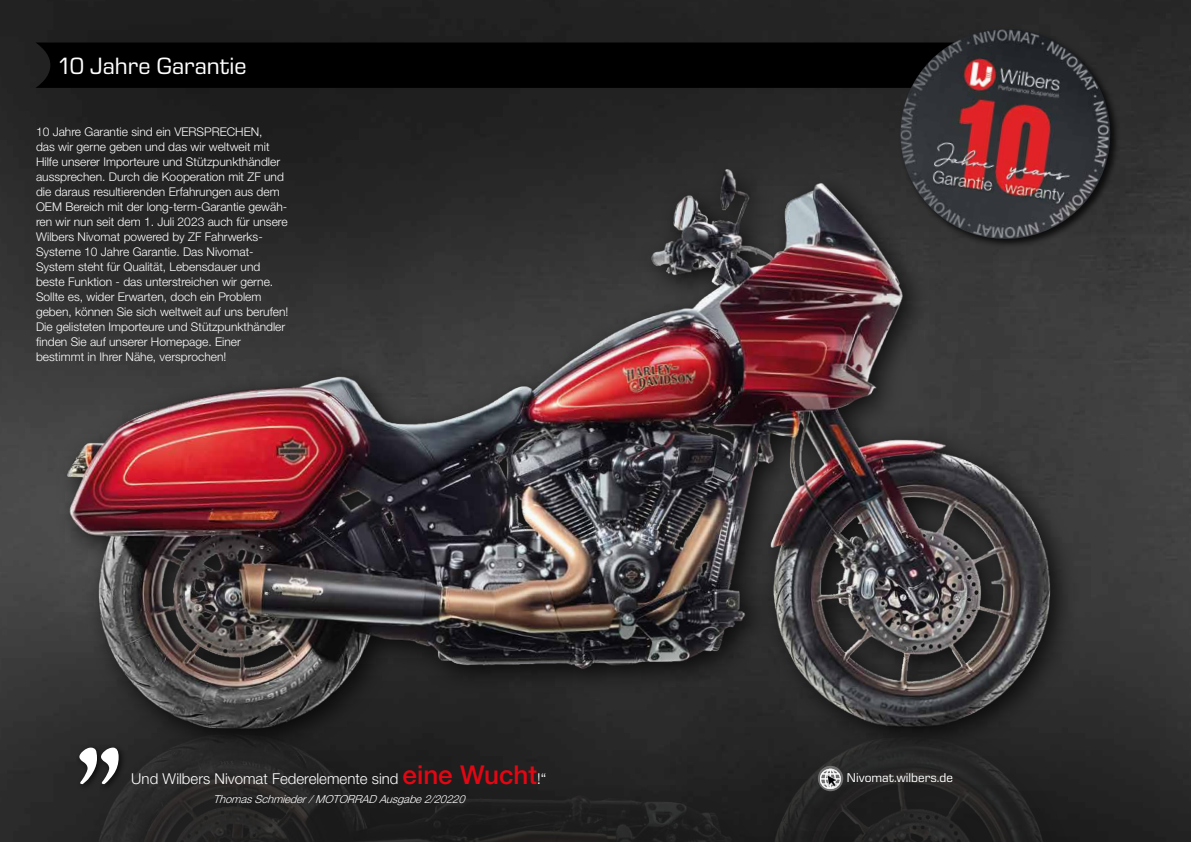
<style>
.page{position:relative;width:1191px;height:842px;background:#fff}
.page>*{position:absolute;margin:0;border:0;box-sizing:border-box;transform-origin:0 0}
.t1{font:24px "Eurostile Next LT Pro";color:#fff}
.t2{font:300 15px "Helvetica Neue LT Pro";color:#fff}
.t3{font:13px "Eurostile Next LT Pro";color:#fff}
.t4{font:300 12px/15px "Helvetica Neue LT Pro";color:#fff}
.t5{font:italic 300 11px "Helvetica Neue LT Pro";color:#fff}
.s1{font-weight:500;font-size:26px;color:#e30613}
</style>
<div class="page">
<img style="left:1082px;top:0;width:109px;height:842px">
<img style="left:0;top:741px;width:1082px;height:101px">
<div style="left:818px;top:766px;width:25px;height:25px;background:#706f6f;border-radius:50%"></div>
<img style="left:820px;top:766px;width:22px;height:24px">
<div style="left:75px;top:744px;width:52px;height:48px;background:#252525"></div>
<svg style="left:79px;top:758px;width:40px;height:26px"></svg>
<div style="left:54px;top:156px;width:1025px;height:602px;background:#262626"></div>
<img style="left:0;top:0;width:1095px;height:741px">
<div style="left:898px;top:27px;width:222px;height:222px;background:#313131"></div>
<img style="left:893px;top:29px;width:224px;height:217px">
<h1 class="t1" style="left:60px;top:52px;width:189px">10 Jahre Garantie</h1>
<p class="t4" style="left:36px;top:124px;width:254px">10 Jahre Garantie sind ein VERSPRECHEN,<br>das wir gerne geben und das wir weltweit mit Hilfe unserer Importeure und Stützpunkthändler aussprechen. Durch die Kooperation mit ZF und die daraus resultierenden Erfahrungen aus dem OEM Bereich mit der long-term-Garantie gewäh&shy;ren wir nun seit dem 1. Juli 2023 auch für unsere Wilbers Nivomat powered by ZF Fahrwerks-Systeme 10 Jahre Garantie. Das Nivomat-System steht für Qualität, Lebensdauer und beste Funktion - das unterstreichen wir gerne.<br>Sollte es, wider Erwarten, doch ein Problem geben, können Sie sich weltweit auf uns berufen!<br>Die gelisteten Importeure und Stützpunkthändler finden Sie auf unserer Homepage. Einer bestimmt in Ihrer Nähe, versprochen!</p>
<p class="t2" style="left:131px;top:770px;width:416px">Und Wilbers Nivomat Federelemente sind <span class="s1">eine Wucht</span>!“</p>
<p class="t3" style="left:847px;top:770px;width:108px">Nivomat.wilbers.de</p>
<p class="t5" style="left:213px;top:793px;width:257px">ThomasSchmieder/MOTORRAD Ausgabe2/20220</p>
</div>
